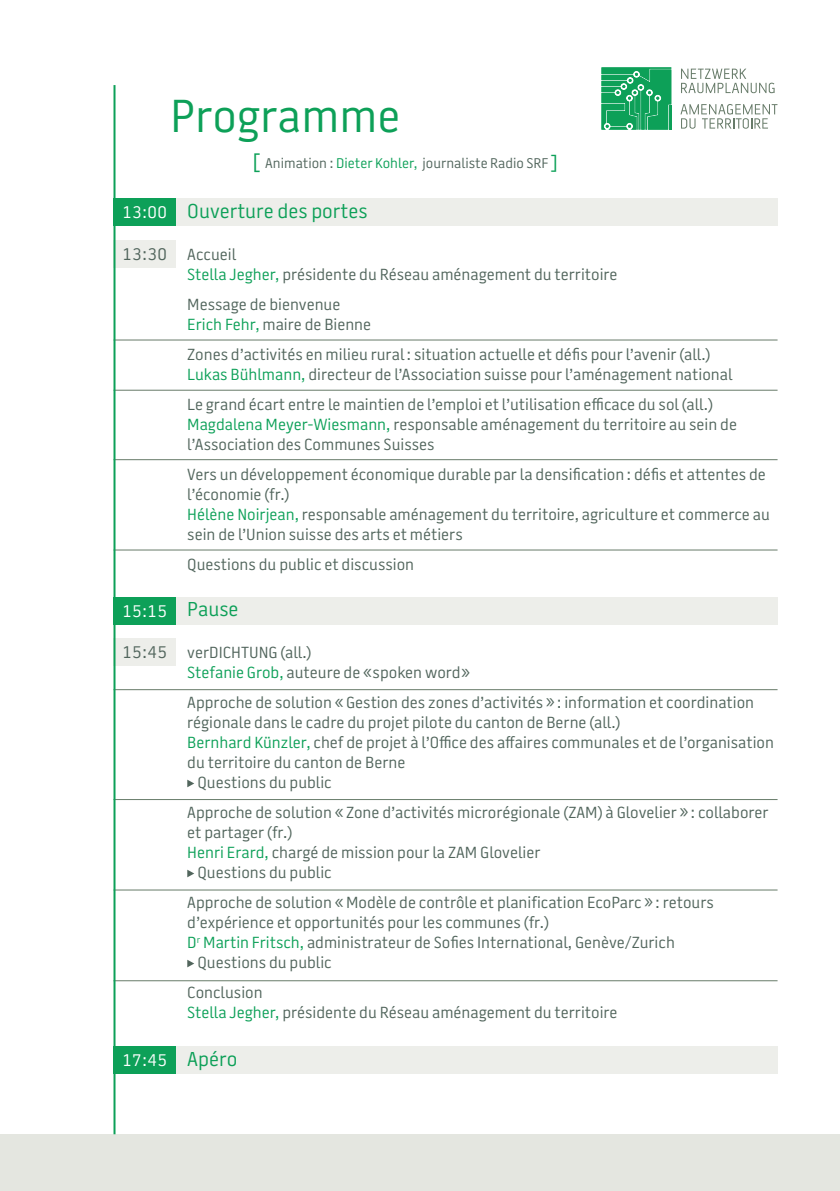
<style>
.page{position:relative;width:840px;height:1191px;background:#fff}
.page>*{position:absolute;margin:0;border:0;box-sizing:border-box;transform-origin:0 0}
.t1{font:46px "Battersea";color:#0da058}
.t2{font:20px "Battersea";color:#0da058}
.t3{font:17px "Battersea";letter-spacing:.02em;color:#fff}
.t4{font:17px "Battersea";letter-spacing:.02em;color:#51655c}
.Lauftext{font:16px/20px "Battersea";color:#51655c}
.Lauftext-2{font:14px "Battersea";color:#51655c}
.s1{font-size:22px;color:#0da058}
.s2{color:#0da058}
.s3{font-size:20px;color:#0da058}
</style>
<div class="page">
<div style="left:0;top:1134px;width:839px;height:57px;background:#e4e6e0"></div>
<svg style="left:601px;top:67px;width:70px;height:63px;background:#2bab6c"></svg>
<svg style="left:681px;top:69px;width:93px;height:24px"></svg>
<svg style="left:680px;top:104px;width:97px;height:25px"></svg>
<div style="left:113px;top:639px;width:63px;height:27px;background:#edeeea"></div>
<hr style="left:113px;top:689px;width:664px;height:1px;background:#677b69">
<hr style="left:113px;top:980px;width:664px;height:1px;background:#677b69">
<hr style="left:113px;top:799px;width:664px;height:1px;background:#677b69">
<hr style="left:113px;top:889px;width:664px;height:1px;background:#677b69">
<div style="left:113px;top:240px;width:63px;height:27px;background:#edeeea"></div>
<hr style="left:113px;top:340px;width:664px;height:1px;background:#677b69">
<hr style="left:113px;top:390px;width:664px;height:1px;background:#677b69">
<hr style="left:113px;top:459px;width:664px;height:1px;background:#677b69">
<hr style="left:113px;top:549px;width:664px;height:1px;background:#677b69">
<div style="left:176px;top:198px;width:601px;height:28px;background:#edeeea"></div>
<div style="left:113px;top:198px;width:63px;height:28px;background:#0da058"></div>
<div style="left:176px;top:597px;width:601px;height:27px;background:#edeeea"></div>
<div style="left:113px;top:597px;width:63px;height:27px;background:#0da058"></div>
<svg style="left:187px;top:779px;width:7px;height:8px"></svg>
<svg style="left:187px;top:869px;width:7px;height:8px"></svg>
<svg style="left:187px;top:959px;width:7px;height:8px"></svg>
<hr style="left:113px;top:85px;width:2px;height:1049px;background:#0da058">
<div style="left:176px;top:1046px;width:601px;height:27px;background:#edeeea"></div>
<div style="left:113px;top:1046px;width:63px;height:27px;background:#0da058"></div>
<p class="t1" style="left:170px;top:85px;width:231px">Programme</p>
<p class="Lauftext-2" style="left:252px;top:154px;width:307px"><span class="s1">[</span> Animation : <span class="s2">Dieter Kohler,</span> journaliste Radio SRF <span class="s3">]</span></p>
<p class="t3" style="left:122px;top:201px;width:46px">13:00</p>
<p class="t2" style="left:187px;top:197px;width:182px">Ouverture des portes</p>
<p class="t4" style="left:122px;top:242px;width:46px">13:30</p>
<p class="Lauftext" style="left:187px;top:244px;width:50px">Accueil</p>
<p class="Lauftext" style="left:187px;top:264px;width:431px"><span class="s2">Stella Jegher,</span> présidente du Réseau aménagement du territoire</p>
<p class="Lauftext" style="left:187px;top:294px;width:154px">Message de bienvenue</p>
<p class="Lauftext" style="left:187px;top:314px;width:185px"><span class="s2">Erich Fehr,</span> maire de Bienne</p>
<p class="Lauftext" style="left:187px;top:344px;width:524px">Zones d’activités en milieu rural: situation actuelle et défis pour l’avenir (all.)</p>
<p class="Lauftext" style="left:187px;top:364px;width:546px"><span class="s2">Lukas Bühlmann,</span> directeur de l’Association suisse pour l’aménagement national</p>
<p class="Lauftext" style="left:187px;top:394px;width:527px">Le grand écart entre le maintien de l’emploi et l’utilisation efficace du sol (all.)</p>
<p class="Lauftext" style="left:187px;top:414px;width:551px"><span class="s2">Magdalena Meyer-Wiesmann,</span> responsable aménagement du territoire au sein de l’Association des Communes Suisses</p>
<p class="Lauftext" style="left:187px;top:464px;width:579px">Vers un développement économique durable par la densification: défis et attentes de l’économie (fr.)</p>
<p class="Lauftext" style="left:187px;top:504px;width:583px"><span class="s2">Hélène Noirjean,</span> responsable aménagement du territoire, agriculture et commerce au sein de l’Union suisse des arts et métiers</p>
<p class="Lauftext" style="left:187px;top:554px;width:228px">Questions du public et discussion</p>
<p class="t3" style="left:122px;top:599px;width:46px">15:15</p>
<p class="t2" style="left:187px;top:596px;width:53px">Pause</p>
<p class="Lauftext" style="left:187px;top:643px;width:126px">verDICHTUNG (all.)</p>
<p class="Lauftext" style="left:187px;top:663px;width:284px"><span class="s2">Stefanie Grob,</span> auteure de «spoken word»</p>
<p class="Lauftext" style="left:187px;top:693px;width:568px">Approche de solution «Gestion des zones d’activités»: information et coordination</p>
<p class="Lauftext" style="left:187px;top:713px;width:434px">régionale dans le cadre du projet pilote du canton de Berne (all.)</p>
<p class="Lauftext" style="left:187px;top:733px;width:588px"><span class="s2">Bernhard Künzler,</span> chef de projet à l’Office des affaires communales et de l’organisation du territoire du canton de Berne</p>
<p class="Lauftext" style="left:197px;top:773px;width:136px">Questions du public</p>
<p class="Lauftext" style="left:187px;top:803px;width:582px">Approche de solution «Zone d’activités microrégionale (ZAM) à Glovelier»: collaborer</p>
<p class="Lauftext" style="left:187px;top:823px;width:106px">et partager (fr.)</p>
<p class="Lauftext" style="left:187px;top:843px;width:354px"><span class="s2">Henri Erard,</span> chargé de mission pour la ZAM Glovelier</p>
<p class="Lauftext" style="left:197px;top:863px;width:136px">Questions du public</p>
<p class="Lauftext" style="left:187px;top:893px;width:528px">Approche de solution «Modèle de contrôle et planification EcoParc»: retours d’expérience et opportunités pour les communes (fr.)</p>
<p class="Lauftext" style="left:187px;top:933px;width:489px"><span class="s2">D</span><sup>r</sup> <span class="s2">Martin Fritsch,</span> administrateur de Sofies International, Genève/Zurich</p>
<p class="Lauftext" style="left:197px;top:953px;width:136px">Questions du public</p>
<p class="Lauftext" style="left:187px;top:983px;width:77px">Conclusion</p>
<p class="Lauftext" style="left:187px;top:1003px;width:431px"><span class="s2">Stella Jegher,</span> présidente du Réseau aménagement du territoire</p>
<p class="t3" style="left:122px;top:1048px;width:46px">17:45</p>
<p class="t2" style="left:187px;top:1045px;width:52px">Apéro</p>
<p class="t4" style="left:122px;top:641px;width:46px">15:45</p>
</div>
